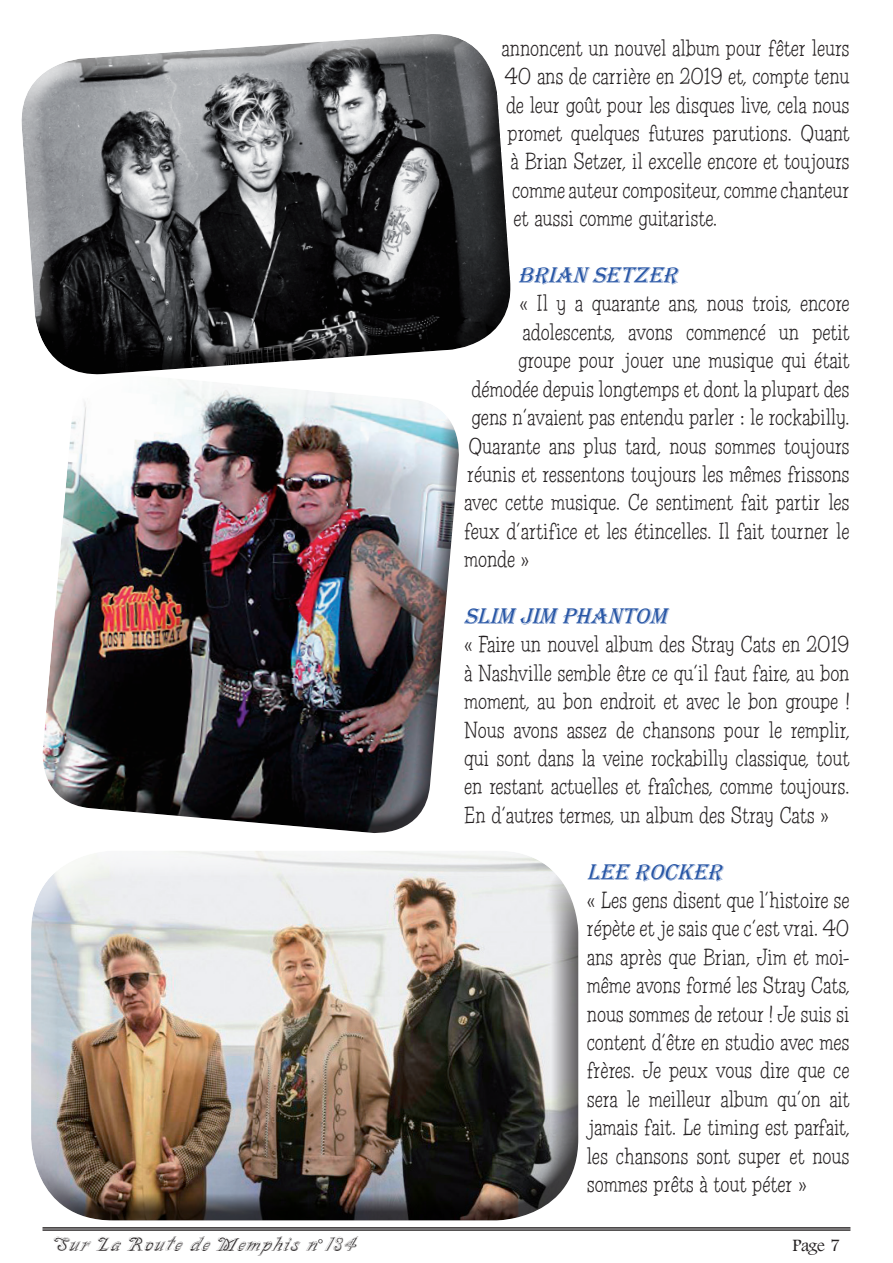
<style>
.page{position:relative;width:893px;height:1263px;background:#fff}
.page>*{position:absolute;margin:0;border:0;box-sizing:border-box;transform-origin:0 0}
.t1{font:23.25px/28.3px "CAC One Seventy";color:#231f20;text-align:justify}
.t2{font:italic 23.25px "Algerian";color:#2957a6}
.t3{font:18px "Silver Plate";color:#231f20}
.t4{font:18px "Footlight MT Light";color:#231f20}
</style>
<div class="page">
<hr style="left:43px;top:1227px;width:807px;height:1px;background:#231f20">
<hr style="left:43px;top:1228px;width:807px;height:1px;background:#231f20">
<hr style="left:43px;top:1230px;width:807px;height:1px;background:#231f20">
<svg style="left:265px;top:34px;width:207px;height:12px"></svg>
<svg style="left:21px;top:46px;width:490px;height:321px;background:#606163"></svg>
<img style="left:42px;top:382px;width:417px;height:451px">
<div style="left:30px;top:849px;width:551px;height:321px;background:#fff;opacity:.75"></div>
<div style="left:30px;top:871px;width:551px;height:350px;background:#231f20;opacity:.75"></div>
<p class="t1" style="left:501px;top:33px;width:350px">annoncent un nouvel album pour fêter leurs</p>
<p class="t1" style="left:504px;top:61px;width:346px">40 ans de carrière en 2019 et, compte tenu</p>
<p class="t1" style="left:506px;top:90px;width:345px">de leur goût pour les disques live, cela nous</p>
<p class="t1" style="left:508px;top:118px;width:344px">promet quelques futures parutions. Quant</p>
<p class="t1" style="left:511px;top:147px;width:341px">à Brian Setzer, il excelle encore et toujours</p>
<p class="t1" style="left:512px;top:175px;width:339px">comme auteur compositeur, comme chanteur</p>
<p class="t1" style="left:514px;top:204px;width:205px">et aussi comme guitariste.</p>
<p class="t2" style="left:518px;top:262px;width:168px">BRIAN SETZER</p>
<p class="t1" style="left:519px;top:289px;width:331px">« Il y a quarante ans, nous trois, encore</p>
<p class="t1" style="left:522px;top:317px;width:328px">adolescents, avons commencé un petit</p>
<p class="t1" style="left:518px;top:345px;width:333px">groupe pour jouer une musique qui était</p>
<p class="t1" style="left:471px;top:374px;width:380px">démodée depuis longtemps et dont la plupart des</p>
<p class="t1" style="left:471px;top:402px;width:379px">gens n’avaient pas entendu parler : le rockabilly.</p>
<p class="t1" style="left:468px;top:431px;width:382px">Quarante ans plus tard, nous sommes toujours</p>
<p class="t1" style="left:467px;top:459px;width:384px">réunis et ressentons toujours les mêmes frissons</p>
<p class="t1" style="left:464px;top:488px;width:387px">avec cette musique. Ce sentiment fait partir les</p>
<p class="t1" style="left:464px;top:516px;width:387px">feux d’artifice et les étincelles. Il fait tourner le</p>
<p class="t1" style="left:464px;top:544px;width:67px">monde »</p>
<p class="t2" style="left:464px;top:603px;width:211px">SLIM JIM PHANTOM</p>
<p class="t1" style="left:464px;top:630px;width:387px">« Faire un nouvel album des Stray Cats en 2019 à Nashville semble être ce qu’il faut faire, au bon moment, au bon endroit et avec le bon groupe !<br>Nous avons assez de chansons pour le remplir, qui sont dans la veine rockabilly classique, tout en restant actuelles et fraîches, comme toujours.<br>En d’autres termes, un album des Stray Cats »</p>
<p class="t2" style="left:587px;top:859px;width:144px">LEE ROCKER</p>
<p class="t1" style="left:587px;top:885px;width:264px">« Les gens disent que l’histoire se répète et je sais que c’est vrai. 40 ans après que Brian, Jim et moi&shy;même avons formé les Stray Cats, nous sommes de retour ! Je suis si content d’être en studio avec mes frères. Je peux vous dire que ce sera le meilleur album qu’on ait jamais fait. Le timing est parfait, les chansons sont super et nous sommes prêts à tout péter »</p>
<p class="t3" style="left:53px;top:1235px;width:305px">Sur La Route de Memphis n°134</p>
<p class="t4" style="left:792px;top:1235px;width:49px">Page 7</p>
</div>
